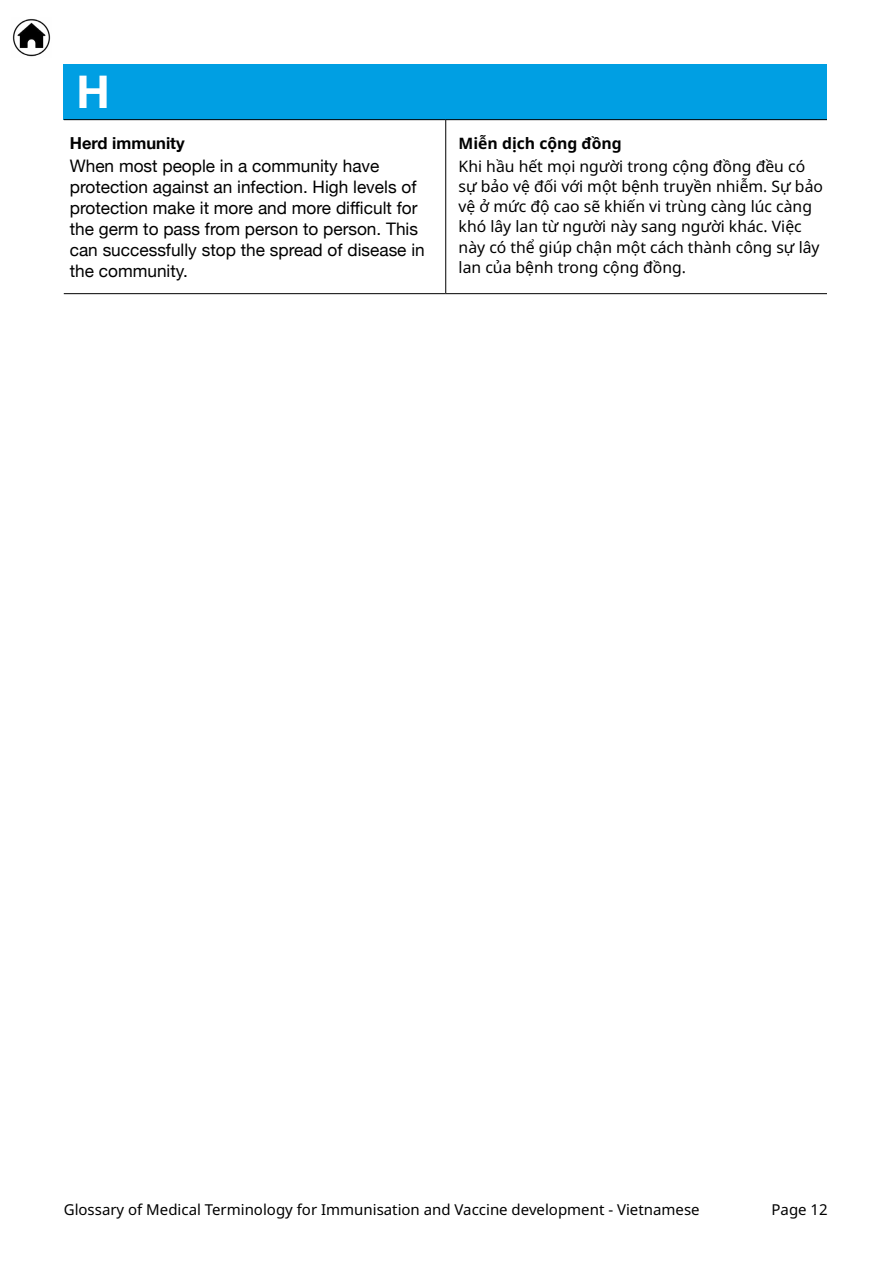
<style>
.page{position:relative;width:893px;height:1263px;background:#fff}
.page>*{position:absolute;margin:0;border:0;box-sizing:border-box;transform-origin:0 0}
.t1{font:700 45px "Helvetica Neue";color:#fff}
.Eng_Text{font:17.25px/21px "Helvetica Neue";color:#000}
.Eng_Sub{font:700 16.5px "Helvetica Neue";color:#000}
.Lang_Text{font:15.75px/20.2px "Noto Sans";color:#000}
.Lang_Sub{font:700 15.75px "Noto Sans";color:#000}
.t2{font:15px "Noto Sans";color:#000}
</style>
<div class="page">
<img style="left:12px;top:19px;width:39px;height:38px">
<div style="left:64px;top:64px;width:763px;height:56px;background:#009fe3"></div>
<hr style="left:64px;top:119px;width:382px;height:1px;background:#000">
<hr style="left:446px;top:119px;width:381px;height:1px;background:#000">
<hr style="left:64px;top:293px;width:382px;height:1px;background:#000">
<hr style="left:446px;top:293px;width:381px;height:1px;background:#000">
<hr style="left:445px;top:120px;width:1px;height:173px;background:#000">
<p class="t1" style="left:77px;top:56px;width:35px">H</p>
<p class="Eng_Sub" style="left:70px;top:130px;width:116px">Herd immunity</p>
<p class="Eng_Text" style="left:70px;top:156px;width:356px">When most people in a community have protection against an infection. High levels of protection make it more and more difficult for the germ to pass from person to person. This can successfully stop the spread of disease in the community.</p>
<p class="Lang_Sub" style="left:459px;top:132px;width:165px">Miễn dịch cộng đồng</p>
<p class="Lang_Text" style="left:459px;top:156px;width:366px">Khi hầu hết mọi người trong cộng đồng đều có sự bảo vệ đối với một bệnh truyền nhiễm. Sự bảo vệ ở mức độ cao sẽ khiến vi trùng càng lúc càng khó lây lan từ người này sang người khác. Việc này có thể giúp chận một cách thành công sự lây lan của bệnh trong cộng đồng.</p>
<p class="t2" style="left:64px;top:1199px;width:637px">Glossary of Medical Terminology for Immunisation and Vaccine development - Vietnamese</p>
<p class="t2" style="left:771px;top:1199px;width:58px">Page 12</p>
</div>
